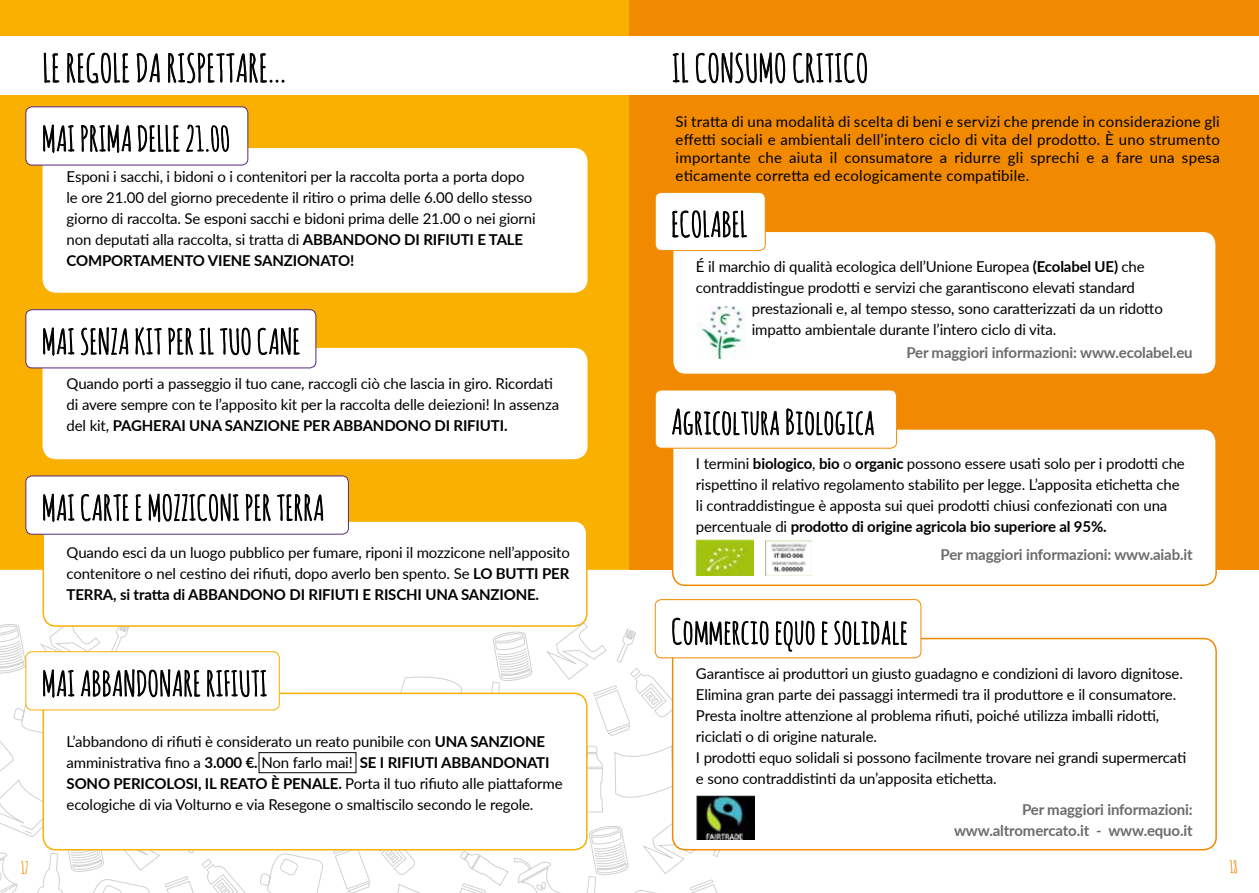
<style>
.page{position:relative;width:1259px;height:893px;background:#fff}
.page>*{position:absolute;margin:0;border:0;box-sizing:border-box;transform-origin:0 0}
.t1{font:37.5px "Amatic SC";color:#000}
.t2{font:33.75px "Amatic SC";color:#000}
.t3{font:700 16.5px "Amatic";color:#f18a00}
.t4{font:15px/21px "Lato";letter-spacing:-.01em;color:#000}
.t5{font:700 15px/21px "Lato";letter-spacing:-.01em;color:#6b6b6a;text-align:right}
.s1{font-weight:700}
</style>
<div class="page">
<div style="left:0;top:0;width:629px;height:570px;background:#f9b000"></div>
<div style="left:629px;top:0;width:630px;height:570px;background:#f18a00"></div>
<div style="left:0;top:36px;width:629px;height:59px;background:#fff"></div>
<div style="left:629px;top:36px;width:630px;height:59px;background:#fff"></div>
<svg style="left:44px;top:53px;width:15px;height:30px"></svg>
<svg style="left:67px;top:53px;width:62px;height:43px"></svg>
<svg style="left:137px;top:53px;width:23px;height:30px"></svg>
<svg style="left:168px;top:52px;width:116px;height:44px"></svg>
<svg style="left:673px;top:53px;width:15px;height:30px"></svg>
<svg style="left:696px;top:52px;width:89px;height:32px"></svg>
<svg style="left:793px;top:53px;width:74px;height:31px"></svg>
<svg style="left:0;top:615px;width:722px;height:278px"></svg>
<svg style="left:0;top:674px;width:462px;height:219px"></svg>
<div style="left:43px;top:149px;width:544px;height:143px;background:#fff;border-radius:13px"></div>
<div style="left:43px;top:148px;width:544px;height:145px;border:2px solid #fff;border-radius:13px"></div>
<div style="left:43px;top:349px;width:544px;height:109px;background:#fff;border-radius:13px"></div>
<div style="left:43px;top:348px;width:544px;height:111px;border:2px solid #fff;border-radius:13px"></div>
<div style="left:672px;top:231px;width:544px;height:143px;background:#fff;border-radius:13px"></div>
<div style="left:672px;top:231px;width:545px;height:144px;border:2px solid #f18a00;border-radius:13px"></div>
<div style="left:672px;top:429px;width:544px;height:156px;background:#fff;border-radius:13px"></div>
<div style="left:672px;top:428px;width:545px;height:158px;border:2px solid #f18a00;border-radius:13px"></div>
<div style="left:672px;top:639px;width:544px;height:211px;background:#fff;border-radius:13px"></div>
<div style="left:672px;top:638px;width:545px;height:212px;border:2px solid #f18a00;border-radius:13px"></div>
<div style="left:43px;top:521px;width:544px;height:105px;background:#fff;border-radius:13px"></div>
<div style="left:43px;top:520px;width:544px;height:107px;border:2px solid #f9b000;border-radius:13px"></div>
<div style="left:43px;top:693px;width:544px;height:157px;background:#fff;border-radius:13px"></div>
<div style="left:43px;top:693px;width:544px;height:157px;border:2px solid #f9b000;border-radius:13px"></div>
<div style="left:26px;top:107px;width:222px;height:58px;background:#fff;border-radius:6px"></div>
<div style="left:26px;top:107px;width:222px;height:58px;border:1px solid #58297f;border-radius:6px"></div>
<div style="left:26px;top:310px;width:290px;height:58px;background:#fff;border-radius:6px"></div>
<div style="left:26px;top:309px;width:290px;height:59px;border:1px solid #58297f;border-radius:6px"></div>
<div style="left:655px;top:192px;width:110px;height:59px;background:#fff;border-radius:6px"></div>
<div style="left:655px;top:192px;width:110px;height:59px;border:1px solid #f18a00;border-radius:6px"></div>
<div style="left:655px;top:390px;width:241px;height:58px;background:#fff;border-radius:6px"></div>
<div style="left:655px;top:390px;width:242px;height:59px;border:1px solid #f18a00;border-radius:6px"></div>
<div style="left:655px;top:600px;width:266px;height:58px;background:#fff;border-radius:6px"></div>
<div style="left:655px;top:599px;width:266px;height:59px;border:1px solid #f18a00;border-radius:6px"></div>
<div style="left:26px;top:476px;width:322px;height:58px;background:#fff;border-radius:6px"></div>
<div style="left:26px;top:476px;width:323px;height:58px;border:1px solid #58297f;border-radius:6px"></div>
<div style="left:26px;top:652px;width:253px;height:58px;background:#fff;border-radius:6px"></div>
<div style="left:26px;top:651px;width:254px;height:59px;border:1px solid #f9b000;border-radius:6px"></div>
<svg style="left:43px;top:124px;width:32px;height:29px"></svg>
<svg style="left:81px;top:124px;width:50px;height:42px"></svg>
<svg style="left:138px;top:125px;width:42px;height:41px"></svg>
<svg style="left:186px;top:124px;width:43px;height:28px"></svg>
<svg style="left:43px;top:327px;width:32px;height:29px"></svg>
<svg style="left:81px;top:327px;width:47px;height:42px"></svg>
<svg style="left:135px;top:290px;width:27px;height:65px"></svg>
<svg style="left:168px;top:328px;width:25px;height:41px"></svg>
<svg style="left:199px;top:328px;width:15px;height:27px"></svg>
<svg style="left:220px;top:328px;width:31px;height:41px"></svg>
<svg style="left:258px;top:327px;width:42px;height:42px"></svg>
<svg style="left:672px;top:210px;width:75px;height:44px"></svg>
<svg style="left:672px;top:362px;width:107px;height:136px"></svg>
<svg style="left:786px;top:372px;width:88px;height:64px"></svg>
<svg style="left:672px;top:571px;width:96px;height:131px"></svg>
<svg style="left:775px;top:620px;width:39px;height:39px"></svg>
<svg style="left:821px;top:621px;width:7px;height:24px"></svg>
<svg style="left:834px;top:620px;width:73px;height:26px"></svg>
<svg style="left:43px;top:493px;width:32px;height:29px"></svg>
<svg style="left:81px;top:494px;width:48px;height:41px"></svg>
<svg style="left:136px;top:494px;width:6px;height:41px"></svg>
<svg style="left:149px;top:493px;width:90px;height:42px"></svg>
<svg style="left:246px;top:494px;width:25px;height:41px"></svg>
<svg style="left:277px;top:494px;width:46px;height:41px"></svg>
<svg style="left:43px;top:669px;width:32px;height:29px"></svg>
<svg style="left:81px;top:669px;width:119px;height:42px"></svg>
<svg style="left:207px;top:670px;width:60px;height:27px"></svg>
<img style="left:696px;top:795px;width:58px;height:45px">
<img style="left:696px;top:540px;width:57px;height:35px">
<img style="left:765px;top:541px;width:46px;height:34px">
<img style="left:701px;top:307px;width:44px;height:51px">
<div style="left:259px;top:752px;width:97px;height:21px;border:1px solid #000"></div>
<h1 class="t1" style="left:43px;top:44px;width:245px">LE REGOLE DA RISPETTARE...</h1>
<h1 class="t1" style="left:672px;top:44px;width:198px">IL CONSUMO CRITICO</h1>
<h2 class="t2" style="left:42px;top:117px;width:190px">MAI PRIMA DELLE 21.00</h2>
<p class="t4" style="left:67px;top:165px;width:471px">Esponi i sacchi, i bidoni o i contenitori per la raccolta porta a porta dopo le ore 21.00 del giorno precedente il ritiro o prima delle 6.00 dello stesso giorno di raccolta. Se esponi sacchi e bidoni prima delle 21.00 o nei giorni non deputati alla raccolta, si tratta di <span class="s1">ABBANDONO DI RIFIUTI E TALE COMPORTAMENTO VIENE SANZIONATO!</span></p>
<h2 class="t2" style="left:42px;top:320px;width:260px">MAI SENZA KIT PER IL TUO CANE</h2>
<p class="t4" style="left:67px;top:372px;width:494px">Quando porti a passeggio il tuo cane, raccogli ciò che lascia in giro. Ricordati di avere sempre con te l’apposito kit per la raccolta delle deiezioni! In assenza del kit, <span class="s1">PAGHERAI UNA SANZIONE PER ABBANDONO DI RIFIUTI.</span></p>
<h2 class="t2" style="left:42px;top:486px;width:284px">MAI CARTE E MOZZICONI PER TERRA</h2>
<p class="t4" style="left:67px;top:541px;width:505px;text-align:justify">Quando esci da un luogo pubblico per fumare, riponi il mozzicone nell’apposito contenitore o nel cestino dei rifiuti, dopo averlo ben spento. Se <span class="s1">LO BUTTI PER TERRA, si tratta di ABBANDONO DI RIFIUTI E RISCHI UNA SANZIONE.</span></p>
<h2 class="t2" style="left:42px;top:662px;width:227px">MAI ABBANDONARE RIFIUTI</h2>
<p class="t4" style="left:67px;top:731px;width:497px">L’abbandono di rifiuti è considerato un reato punibile con <span class="s1">UNA SANZIONE </span>amministrativa fino a <span class="s1">3.000 €.</span> Non farlo mai! <span class="s1">SE I RIFIUTI ABBANDONATI SONO PERICOLOSI, IL REATO È PENALE.</span> Porta il tuo rifiuto alle piattaforme ecologiche di via Volturno e via Resegone o smaltiscilo secondo le regole.</p>
<p class="t4" style="left:675px;top:112px;width:546px;line-height:18px;text-align:justify">Si tratta di una modalità di scelta di beni e servizi che prende in considerazione gli effetti sociali e ambientali dell’intero ciclo di vita del prodotto. È uno strumento importante che aiuta il consumatore a ridurre gli sprechi e a fare una spesa eticamente corretta ed ecologicamente compatibile.</p>
<h2 class="t2" style="left:671px;top:202px;width:78px">ECOLABEL</h2>
<p class="t4" style="left:696px;top:255px;width:450px">É il marchio di qualità ecologica dell’Unione Europea <span class="s1">(Ecolabel UE)</span> che</p>
<p class="t4" style="left:696px;top:276px;width:440px">contraddistingue prodotti e servizi che garantiscono elevati standard</p>
<p class="t4" style="left:752px;top:297px;width:412px">prestazionali e, al tempo stesso, sono caratterizzati da un ridotto</p>
<p class="t4" style="left:752px;top:318px;width:306px">impatto ambientale durante l’intero ciclo di vita.</p>
<h2 class="t2" style="left:671px;top:400px;width:205px">Agricoltura Biologica</h2>
<p class="t5" style="left:906px;top:341px;width:288px">Per maggiori informazioni: www.ecolabel.eu</p>
<p class="t4" style="left:696px;top:453px;width:490px">I termini <span class="s1">biologico</span>, <span class="s1">bio</span> o <span class="s1">organic</span> possono essere usati solo per i prodotti che rispettino il relativo regolamento stabilito per legge. L’apposita etichetta che li contraddistingue è apposta sui quei prodotti chiusi confezionati con una percentuale di <span class="s1">prodotto di origine agricola bio superiore al 95%.</span></p>
<h2 class="t2" style="left:671px;top:610px;width:238px">Commercio equo e solidale</h2>
<p class="t5" style="left:940px;top:543px;width:254px">Per maggiori informazioni: www.aiab.it</p>
<p class="t4" style="left:696px;top:662px;width:492px">Garantisce ai produttori un giusto guadagno e condizioni di lavoro dignitose.<br>Elimina gran parte dei passaggi intermedi tra il produttore e il consumatore.<br>Presta inoltre attenzione al problema rifiuti, poiché utilizza imballi ridotti, riciclati o di origine naturale.<br>I prodotti equo solidali si possono facilmente trovare nei grandi supermercati e sono contraddistinti da un’apposita etichetta.</p>
<p class="t5" style="left:954px;top:798px;width:240px">Per maggiori informazioni: www.altromercato.it - www.equo.it</p>
<p class="t3" style="left:21px;top:856px;width:9px">17</p>
<p class="t3" style="left:1229px;top:856px;width:9px">18</p>
</div>
